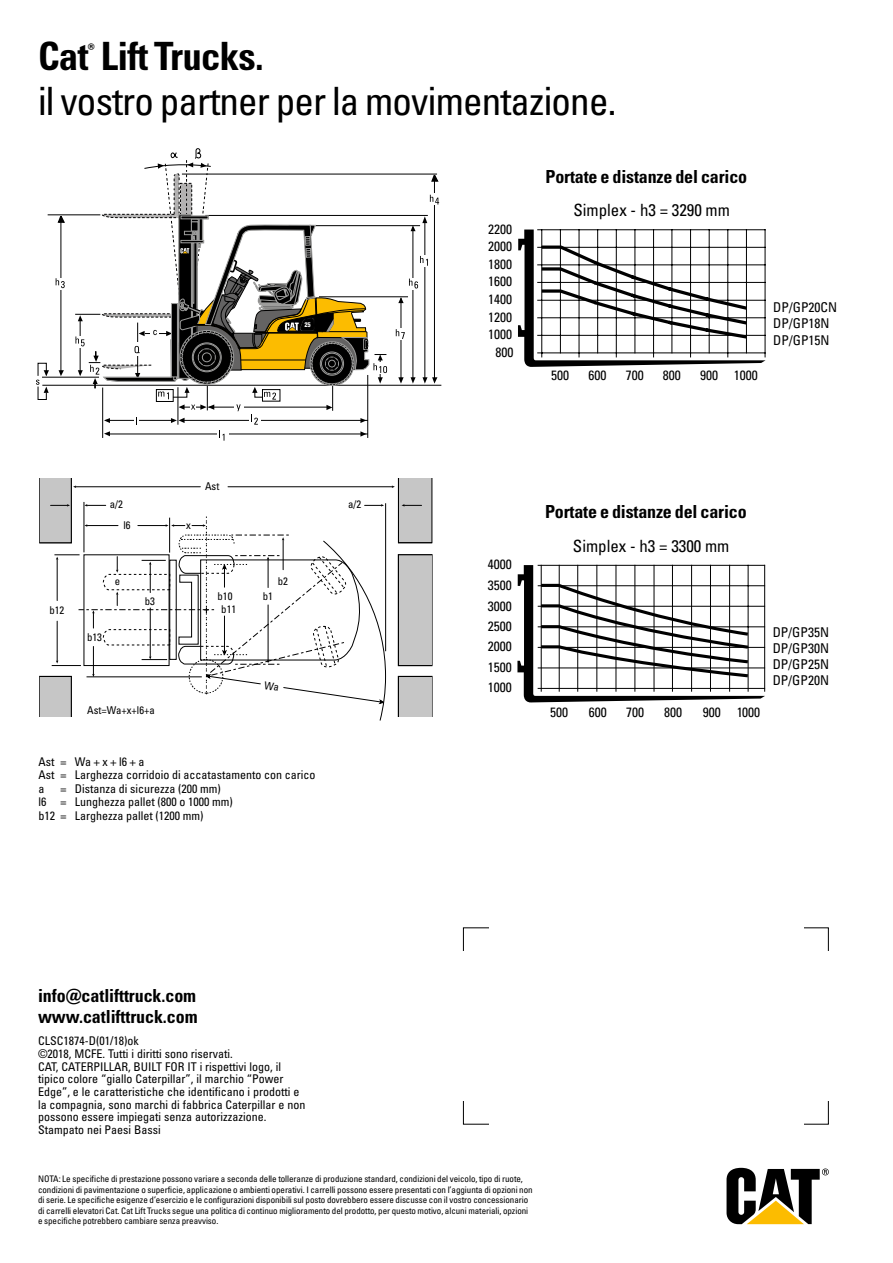
<style>
.page{position:relative;width:893px;height:1263px;background:#fff}
.page>*{position:absolute;margin:0;border:0;box-sizing:border-box;transform-origin:0 0}
.t1{font:condensed 39px "Univers LTCYR 57";letter-spacing:-.02em;color:#000}
.t2{font:39px "Univers LTCYR 67 Bold Cond";letter-spacing:-.02em;color:#000}
.t3{font:18px/21px "Univers LTCYR 67 Bold Cond";letter-spacing:-.01em;color:#000}
.t4{font:17.55px "Univers LTCYR 67 Bold Cond";color:#000}
.t5{font:condensed 16.8px "Univers LT Std";color:#000}
.t6{font:condensed 13.5px/16.2px "Univers";color:#000}
.t7{font:condensed 12px/12.8px "Univers LTCYR 57";color:#000}
.t8{font:condensed 10.8px/12.6px "Univers LT Std";color:#000;text-align:center}
.t9{font:condensed 9px/10.5px "Univers LTCYR 57";letter-spacing:-.005em;color:#000}
.t10{font:900 condensed 6.3px "Swiss 721 BT";color:#fff}
</style>
<div class="page">
<svg style="left:518px;top:229px;width:248px;height:138px"></svg>
<svg style="left:542px;top:289px;width:19px;height:4px"></svg>
<svg style="left:542px;top:245px;width:19px;height:4px"></svg>
<svg style="left:542px;top:267px;width:19px;height:4px"></svg>
<svg style="left:42px;top:173px;width:388px;height:205px"></svg>
<hr style="left:42px;top:385px;width:399px;height:1px;background:#000">
<hr style="left:61px;top:219px;width:1px;height:154px;background:#000">
<svg style="left:59px;top:370px;width:5px;height:6px"></svg>
<svg style="left:57px;top:214px;width:9px;height:9px"></svg>
<hr style="left:401px;top:298px;width:1px;height:81px;background:#000">
<svg style="left:398px;top:377px;width:6px;height:7px"></svg>
<svg style="left:398px;top:297px;width:6px;height:6px"></svg>
<hr style="left:413px;top:228px;width:1px;height:151px;background:#000">
<svg style="left:411px;top:377px;width:5px;height:7px"></svg>
<svg style="left:411px;top:225px;width:5px;height:6px"></svg>
<hr style="left:425px;top:222px;width:1px;height:157px;background:#000">
<svg style="left:422px;top:216px;width:5px;height:7px"></svg>
<hr style="left:434px;top:180px;width:1px;height:199px;background:#000">
<svg style="left:422px;top:377px;width:15px;height:7px"></svg>
<svg style="left:430px;top:173px;width:9px;height:9px"></svg>
<svg style="left:104px;top:431px;width:6px;height:5px"></svg>
<hr style="left:109px;top:434px;width:259px;height:1px;background:#000">
<svg style="left:360px;top:431px;width:6px;height:6px"></svg>
<div style="left:217px;top:428px;width:12px;height:11px;background:#fff"></div>
<svg style="left:219px;top:431px;width:5px;height:10px"></svg>
<svg style="left:426px;top:194px;width:13px;height:11px"></svg>
<svg style="left:430px;top:195px;width:9px;height:9px"></svg>
<div style="left:419px;top:255px;width:12px;height:11px;background:#fff"></div>
<svg style="left:420px;top:256px;width:8px;height:10px"></svg>
<div style="left:407px;top:278px;width:12px;height:11px;background:#fff"></div>
<svg style="left:409px;top:279px;width:9px;height:9px"></svg>
<div style="left:396px;top:329px;width:11px;height:11px;background:#fff"></div>
<svg style="left:396px;top:329px;width:9px;height:10px"></svg>
<svg style="left:36px;top:363px;width:13px;height:37px"></svg>
<div style="left:73px;top:336px;width:16px;height:12px;background:#fff"></div>
<svg style="left:54px;top:278px;width:16px;height:11px"></svg>
<svg style="left:56px;top:278px;width:9px;height:10px"></svg>
<hr style="left:367px;top:375px;width:1px;height:63px;background:#000">
<hr style="left:102px;top:388px;width:1px;height:50px;background:#000">
<svg style="left:75px;top:149px;width:312px;height:276px"></svg>
<div style="left:398px;top:676px;width:35px;height:44px;background:#6d6d6d"></div>
<div style="left:398px;top:676px;width:34px;height:44px;background:#c6c6c6;border:1px solid #000"></div>
<div style="left:398px;top:554px;width:35px;height:112px;background:#6d6d6d"></div>
<svg style="left:51px;top:478px;width:381px;height:199px"></svg>
<svg style="left:39px;top:676px;width:33px;height:41px"></svg>
<div style="left:40px;top:676px;width:31px;height:44px;background:#c6c6c6"></div>
<svg style="left:39px;top:478px;width:347px;height:173px"></svg>
<div style="left:36px;top:717px;width:44px;height:7px;background:#fff"></div>
<div style="left:388px;top:717px;width:48px;height:7px;background:#fff"></div>
<hr style="left:228px;top:486px;width:165px;height:1px;background:#000">
<hr style="left:75px;top:486px;width:125px;height:1px;background:#000">
<hr style="left:57px;top:621px;width:1px;height:40px;background:#000">
<hr style="left:57px;top:559px;width:1px;height:41px;background:#000">
<svg style="left:84px;top:504px;width:22px;height:3px"></svg>
<svg style="left:51px;top:504px;width:19px;height:3px"></svg>
<svg style="left:402px;top:504px;width:20px;height:3px"></svg>
<svg style="left:365px;top:504px;width:19px;height:3px"></svg>
<svg style="left:517px;top:565px;width:248px;height:138px"></svg>
<svg style="left:726px;top:1168px;width:103px;height:56px"></svg>
<svg style="left:78px;top:517px;width:308px;height:204px"></svg>
<h1 class="t2" style="left:38px;top:32px;width:227px">Cat Lift Trucks.</h1>
<h3 class="t4" style="left:88px;top:39px;width:8px">®</h3>
<h1 class="t1" style="left:38px;top:76px;width:580px">il vostro partner per la movimentazione.</h1>
<p class="t10" style="left:304px;top:321px;width:8px">25</p>
<h3 class="t6" style="left:488px;top:221px;width:25px">2200</h3>
<h3 class="t6" style="left:488px;top:238px;width:25px">2000</h3>
<h3 class="t6" style="left:488px;top:256px;width:25px">1800</h3>
<h3 class="t6" style="left:488px;top:273px;width:25px">1600</h3>
<h3 class="t6" style="left:488px;top:291px;width:25px">1400</h3>
<h3 class="t6" style="left:488px;top:309px;width:25px">1200</h3>
<h3 class="t6" style="left:488px;top:326px;width:25px">1000</h3>
<h3 class="t6" style="left:496px;top:344px;width:19px">800</h3>
<h2 class="t3" style="left:546px;top:165px;width:203px">Portate e distanze del carico</h2>
<h3 class="t5" style="left:573px;top:200px;width:158px">Simplex - h3 = 3290 mm</h3>
<h3 class="t6" style="left:551px;top:367px;width:19px">500</h3>
<h3 class="t6" style="left:589px;top:367px;width:19px">600</h3>
<h3 class="t6" style="left:626px;top:367px;width:19px">700</h3>
<h3 class="t6" style="left:663px;top:367px;width:19px">800</h3>
<h3 class="t6" style="left:700px;top:367px;width:59px">900 1000</h3>
<h3 class="t6" style="left:773px;top:299px;width:65px">DP/GP20CN<br>DP/GP18N<br>DP/GP15N</h3>
<p class="t8" style="left:205px;top:479px;width:16px">Ast</p>
<p class="t8" style="left:110px;top:498px;width:15px">a/2</p>
<p class="t8" style="left:348px;top:498px;width:15px">a/2</p>
<p class="t8" style="left:123px;top:518px;width:9px">l6</p>
<p class="t8" style="left:186px;top:518px;width:6px">x</p>
<p class="t8" style="left:49px;top:603px;width:16px">b12</p>
<p class="t8" style="left:87px;top:631px;width:16px">b13</p>
<p class="t8" style="left:115px;top:575px;width:7px">e</p>
<p class="t8" style="left:278px;top:575px;width:12px">b2</p>
<p class="t8" style="left:145px;top:595px;width:12px">b3</p>
<p class="t8" style="left:218px;top:590px;width:20px">b10 b11</p>
<p class="t8" style="left:263px;top:590px;width:12px">b1</p>
<p class="t8" style="left:87px;top:704px;width:69px">Ast=Wa+x+l6+a</p>
<h3 class="t7" style="left:39px;top:754px;width:278px;line-height:13.5px">Ast = Wa + x + l6 + a<br>Ast = Larghezza corridoio di accatastamento con carico a</h3>
<h3 class="t7" style="left:39px;top:781px;width:196px;line-height:13.5px;text-indent:22px">= Distanza di sicurezza (200 mm)<br>l6 = Lunghezza pallet (800 o 1000 mm) b12 = Larghezza pallet (1200 mm)</h3>
<h3 class="t6" style="left:488px;top:556px;width:25px">4000</h3>
<h3 class="t6" style="left:488px;top:577px;width:25px">3500</h3>
<h3 class="t6" style="left:488px;top:598px;width:25px">3000</h3>
<h3 class="t6" style="left:488px;top:618px;width:25px">2500</h3>
<h3 class="t6" style="left:488px;top:638px;width:25px">2000</h3>
<h3 class="t6" style="left:488px;top:659px;width:25px">1500</h3>
<h3 class="t6" style="left:488px;top:678px;width:25px">1000</h3>
<h2 class="t3" style="left:545px;top:501px;width:203px">Portate e distanze del carico</h2>
<h3 class="t5" style="left:573px;top:535px;width:158px">Simplex - h3 = 3300 mm</h3>
<h3 class="t6" style="left:550px;top:704px;width:19px">500</h3>
<h3 class="t6" style="left:589px;top:704px;width:19px">600</h3>
<h3 class="t6" style="left:626px;top:704px;width:19px">700</h3>
<h3 class="t6" style="left:664px;top:704px;width:19px">800</h3>
<h3 class="t6" style="left:703px;top:704px;width:59px">900 1000</h3>
<h3 class="t6" style="left:773px;top:623px;width:58px;text-align:justify">DP/GP35N DP/GP30N DP/GP25N DP/GP20N</h3>
<h2 class="t3" style="left:38px;top:984px;width:161px">info@catlifttruck.com www.catlifttruck.com</h2>
<p class="t7" style="left:38px;top:1034px;width:269px">CLSC1874-D(01/18)ok<br>©2018, MCFE. Tutti i diritti sono riservati.<br>CAT, CATERPILLAR, BUILT FOR IT i rispettivi logo, il tipico colore “giallo Caterpillar”, il marchio “Power Edge”, e le caratteristiche che identificano i prodotti e la compagnia, sono marchi di fabbrica Caterpillar e non possono essere impiegati senza autorizzazione.<br>Stampato nei Paesi Bassi</p>
<p class="t9" style="left:38px;top:1173px;width:496px">NOTA: Le specifiche di prestazione possono variare a seconda delle tolleranze di produzione standard, condizioni del veicolo, tipo di ruote, condizioni di pavimentazione o superficie, applicazione o ambienti operativi. I carrelli possono essere presentati con l’aggiunta di opzioni non di serie. Le specifiche esigenze d’esercizio e le configurazioni disponibili sul posto dovrebbero essere discusse con il vostro concessionario di carrelli elevatori Cat. Cat Lift Trucks segue una politica di continuo miglioramento del prodotto, per questo motivo, alcuni materiali, opzioni e specifiche potrebbero cambiare senza preavviso.</p>
</div>
